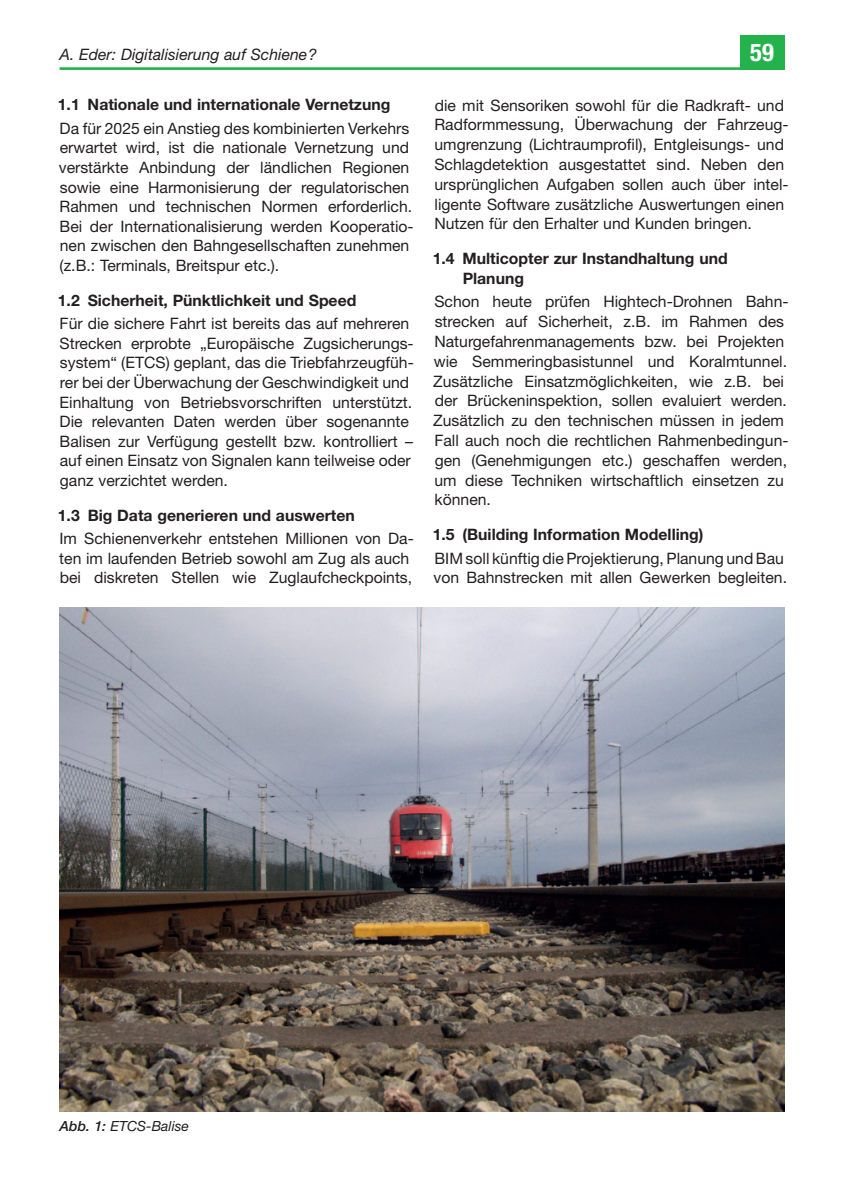
<style>
.page{position:relative;width:844px;height:1191px;background:#fff}
.page>*{position:absolute;margin:0;border:0;box-sizing:border-box;transform-origin:0 0}
.t1{font:700 condensed 24.5px "Helvetica Neue LT Std";color:#fff}
.t2{font:15.75px/19.6px "Helvetica Neue LT Std";color:#231f20}
.t3{font:700 15.75px/19.8px "Helvetica Neue LT Std";color:#231f20}
.t4{font:italic 15.75px "Helvetica Neue LT Std";color:#231f20}
.t5{font:italic 14px "Helvetica Neue LT Std";color:#231f20}
.s1{font-weight:500}
</style>
<div class="page">
<hr style="left:60px;top:67px;width:724px;height:3px;background:#23b24b">
<div style="left:739px;top:35px;width:45px;height:35px;background:#23b24b"></div>
<img style="left:60px;top:608px;width:724px;height:503px">
<p class="t4" style="left:60px;top:44px;width:259px">A. Eder: Digitalisierung auf Schiene?</p>
<h1 class="t1" style="left:749px;top:38px;width:26px">59</h1>
<p class="t3" style="left:58px;top:95px;width:334px">1.1 Nationale und internationale Vernetzung</p>
<p class="t2" style="left:59px;top:118px;width:356px">Da für 2025 ein Anstieg des kombinierten Verkehrs erwartet wird, ist die nationale Vernetzung und verstärkte Anbindung der ländlichen Regionen sowie eine Harmonisierung der regulatorischen Rahmen und technischen Normen erforderlich.<br>Bei der Internationalisierung werden Kooperatio&shy;nen zwischen den Bahngesellschaften zunehmen (z.B.: Terminals, Breitspur etc.).</p>
<p class="t3" style="left:58px;top:290px;width:300px">1.2 Sicherheit, Pünktlichkeit und Speed</p>
<p class="t2" style="left:59px;top:313px;width:356px">Für die sichere Fahrt ist bereits das auf mehreren Strecken erprobte „Europäische Zugsicherungs&shy;system“ (ETCS) geplant, das die Triebfahrzeugfüh&shy;rer bei der Überwachung der Geschwindigkeit und Einhaltung von Betriebsvorschriften unterstützt.<br>Die relevanten Daten werden über sogenannte Balisen zur Verfügung gestellt bzw. kontrolliert – auf einen Einsatz von Signalen kann teilweise oder ganz verzichtet werden.</p>
<p class="t3" style="left:58px;top:505px;width:298px">1.3 Big Data generieren und auswerten</p>
<p class="t2" style="left:59px;top:528px;width:356px">Im Schienenverkehr entstehen Millionen von Da&shy;ten im laufenden Betrieb sowohl am Zug als auch bei diskreten Stellen wie Zuglaufcheckpoints,</p>
<p class="t2" style="left:434px;top:95px;width:356px">die mit Sensoriken sowohl für die Radkraft- und Radformmessung, Überwachung der Fahrzeug&shy;umgrenzung (Lichtraumprofil), Entgleisungs- und Schlagdetektion ausgestattet sind. Neben den ursprünglichen Aufgaben sollen auch über intel&shy;ligente Software zusätzliche Auswertungen einen Nutzen für den Erhalter und Kunden bringen.</p>
<p class="t3" style="left:462px;top:248px;width:266px;text-indent:-30px">1.4 Multicopter zur Instandhaltung und<br>Planung</p>
<p class="t2" style="left:433px;top:292px;width:357px">Schon heute prüfen Hightech-Drohnen Bahn&shy;strecken auf Sicherheit, z.B. im Rahmen des Naturgefahrenmanagements bzw. bei Projekten wie Semmeringbasistunnel und Koralmtunnel.<br>Zusätzliche Einsatzmöglichkeiten, wie z.B. bei der Brückeninspektion, sollen evaluiert werden.<br>Zusätzlich zu den technischen müssen in jedem Fall auch noch die rechtlichen Rahmenbedingun&shy;gen (Genehmigungen etc.) geschaffen werden, um diese Techniken wirtschaftlich einsetzen zu können.</p>
<p class="t3" style="left:432px;top:524px;width:272px">1.5 (Building Information Modelling)</p>
<p class="t2" style="left:433px;top:548px;width:355px">BIM soll künftig die Projektierung, Planung und Bau von Bahnstrecken mit allen Gewerken begleiten.</p>
<p class="t5" style="left:60px;top:1118px;width:131px"><span class="s1">Abb. 1:</span> ETCS-Balise</p>
</div>
